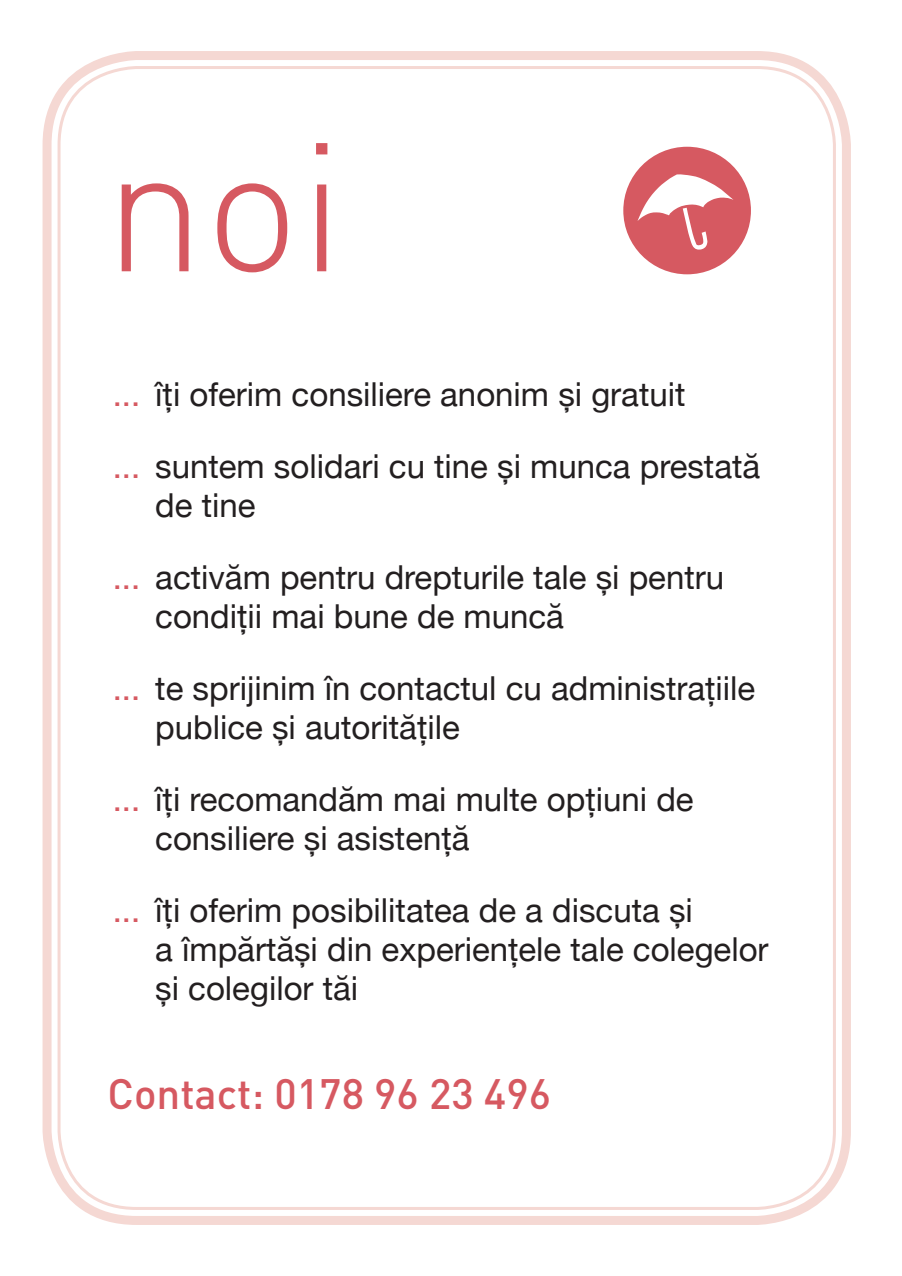
<style>
.page{position:relative;width:902px;height:1276px;background:#fff}
.page>*{position:absolute;margin:0;border:0;box-sizing:border-box;transform-origin:0 0}
.t1{font:300 180px "DIN";color:#d65961}
.t2{font:500 42px "DIN";color:#d65961}
.t3{font:33px/72px "Helvetica Neue";color:#231f20}
.s1{color:#d65961}
</style>
<div class="page">
<div style="left:623px;top:147px;width:127px;height:127px;background:#d65961;border-radius:50%"></div>
<svg style="left:637px;top:174px;width:96px;height:76px"></svg>
<div style="left:43px;top:51px;width:807px;height:1174px;border:9px solid #f5d8d3;border-radius:90px"></div>
<h1 class="t1" style="left:104px;top:96px;width:241px">noi</h1>
<p class="t3" style="left:113px;top:360px;width:649px"><span class="s1">...</span> îți oferim consiliere anonim și gratuit<br><span class="s1">...</span> suntem solidari cu tine și munca prestată</p>
<p class="t3" style="left:113px;top:471px;width:612px;text-indent:43px">de tine<br><span class="s1">...</span> activăm pentru drepturile tale și pentru</p>
<p class="t3" style="left:113px;top:582px;width:644px;text-indent:43px">condiții mai bune de muncă<br><span class="s1">...</span> te sprijinim în contactul cu administrațiile</p>
<p class="t3" style="left:113px;top:693px;width:582px;text-indent:43px">publice și autoritățile<br><span class="s1">...</span> îți recomandăm mai multe opțiuni de</p>
<p class="t3" style="left:113px;top:804px;width:581px;text-indent:43px">consiliere și asistență<br><span class="s1">...</span> îți oferim posibilitatea de a discuta și</p>
<p class="t3" style="left:155px;top:931px;width:614px;line-height:39px">a împărtăși din experiențele tale colegelor și colegilor tăi</p>
<p class="t2" style="left:108px;top:1066px;width:445px">Contact: 0178 96 23 496</p>
</div>
